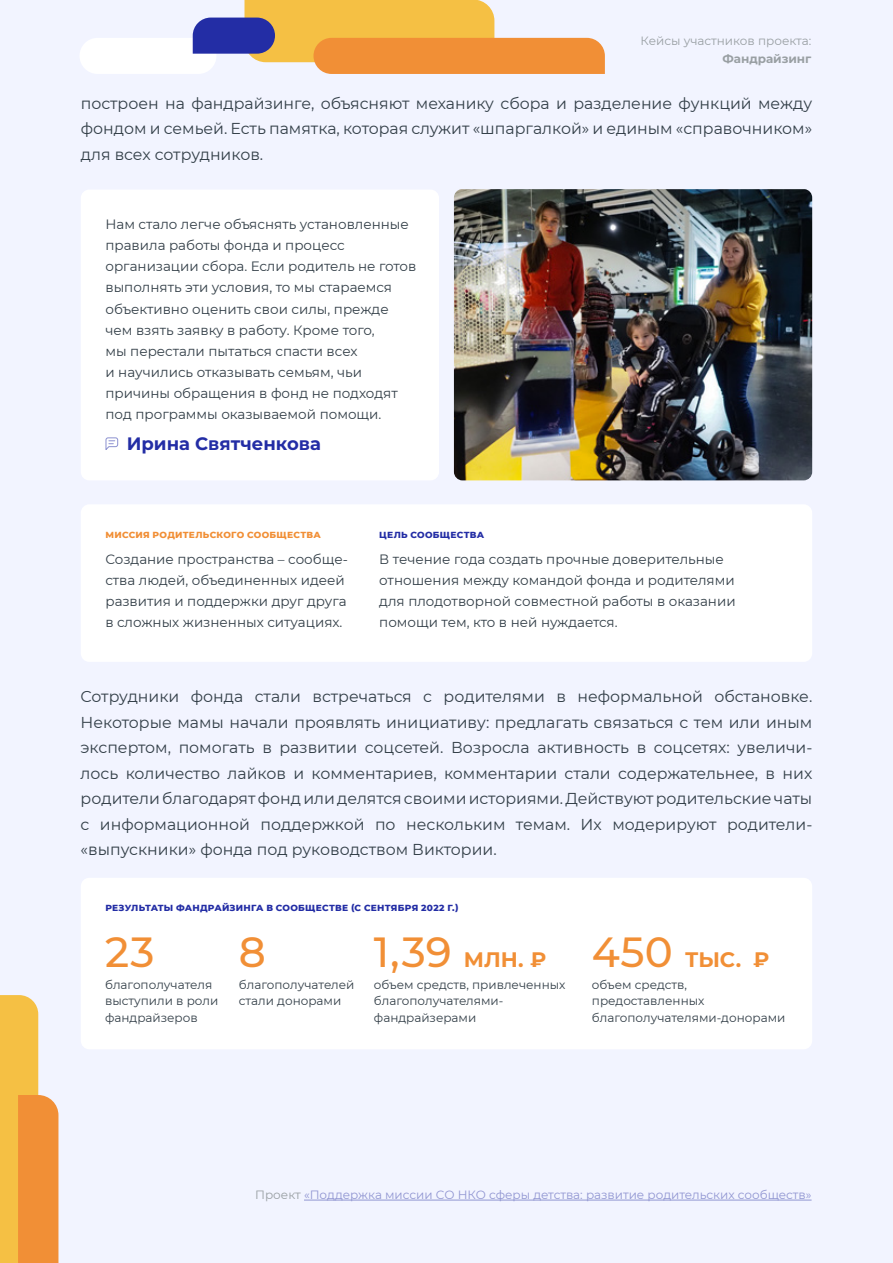
<style>
.page{position:relative;width:893px;height:1263px;background:#f2f4ff}
.page>*{position:absolute;margin:0;border:0;box-sizing:border-box;transform-origin:0 0}
.t1{font:500 42px "Montserrat";color:#f18f36}
.t2{font:700 21px "Montserrat";letter-spacing:-.005em;color:#f18f36}
.t3{font:700 18px "Montserrat";color:#232da5}
.t4{font:15.75px/25.5px "Montserrat";color:#333f48;text-align:justify}
.t5{font:13.5px/21px "Montserrat";color:#333f48}
.t6{font:12px/16.5px "Montserrat";color:#333f48}
.t7{font:12px "Montserrat";color:#9196d2}
.t8{font:12px "Montserrat";color:#999fa3}
.t9{font:700 12px "Montserrat";color:#999fa3}
.t10{font:800 9px "Montserrat";letter-spacing:.03em;color:#232da5}
.t11{font:800 9px "Montserrat";letter-spacing:.03em;color:#f18f36}
.s1{font-weight:500;font-size:42px}
.s2{color:#999fa3}
</style>
<div class="page">
<svg style="left:0;top:995px;width:58px;height:268px;background:#f2b257"></svg>
<div style="left:80px;top:38px;width:136px;height:36px;background:#fff;border-radius:18px"></div>
<svg style="left:193px;top:0;width:412px;height:74px"></svg>
<hr style="left:304px;top:1200px;width:508px;height:1px;background:#9196d2">
<div style="left:81px;top:190px;width:358px;height:290px;background:#fff;border-radius:9px"></div>
<img style="left:454px;top:189px;width:358px;height:291px">
<svg style="left:105px;top:437px;width:14px;height:13px"></svg>
<div style="left:81px;top:504px;width:731px;height:158px;background:#fff;border-radius:9px"></div>
<div style="left:81px;top:878px;width:731px;height:171px;background:#fff;border-radius:9px"></div>
<p class="t8" style="left:641px;top:33px;width:172px">Кейсы участников проекта:</p>
<p class="t9" style="left:722px;top:50px;width:91px">Фандрайзинг</p>
<p class="t4" style="left:81px;top:90px;width:733px">построен на фандрайзинге, объясняют механику сбора и разделение функций между фондом и семьей. Есть памятка, которая служит «шпаргалкой» и единым «справочником» для всех сотрудников.</p>
<p class="t5" style="left:105px;top:214px;width:312px">Нам стало легче объяснять установленные правила работы фонда и процесс организации сбора. Если родитель не готов выполнять эти условия, то мы стараемся объективно оценить свои силы, прежде чем взять заявку в работу. Кроме того,<br>мы перестали пытаться спасти всех<br>и научились отказывать семьям, чьи причины обращения в фонд не подходят под программы оказываемой помощи.</p>
<p class="t3" style="left:127px;top:431px;width:196px">Ирина Святченкова</p>
<p class="t11" style="left:105px;top:528px;width:217px">МИССИЯ РОДИТЕЛЬСКОГО СООБЩЕСТВА</p>
<p class="t5" style="left:105px;top:549px;width:244px">Создание пространства – сообще&shy;ства людей, объединенных идеей развития и поддержки друг друга в сложных жизненных ситуациях.</p>
<p class="t10" style="left:379px;top:528px;width:106px">ЦЕЛЬ СООБЩЕСТВА</p>
<p class="t5" style="left:379px;top:549px;width:358px">В течение года создать прочные доверительные отношения между командой фонда и родителями для плодотворной совместной работы в оказании помощи тем, кто в ней нуждается.</p>
<p class="t4" style="left:81px;top:683px;width:733px">Сотрудники фонда стали встречаться с родителями в неформальной обстановке.<br>Некоторые мамы начали проявлять инициативу: предлагать связаться с тем или иным экспертом, помогать в развитии соцсетей. Возросла активность в соцсетях: увеличи&shy;лось количество лайков и комментариев, комментарии стали содержательнее, в них родители благодарят фонд или делятся своими историями. Действуют родительские чаты с информационной поддержкой по нескольким темам. Их модерируют родители-«выпускники» фонда под руководством Виктории.</p>
<p class="t10" style="left:105px;top:902px;width:355px">РЕЗУЛЬТАТЫ ФАНДРАЙЗИНГА В СООБЩЕСТВЕ (С СЕНТЯБРЯ 2022 Г.)</p>
<h1 class="t1" style="left:105px;top:922px;width:51px">23</h1>
<p class="t6" style="left:105px;top:976px;width:115px">благополучателя выступили в роли фандрайзеров</p>
<h1 class="t1" style="left:239px;top:922px;width:29px">8</h1>
<p class="t6" style="left:239px;top:976px;width:117px">благополучателей стали донорами</p>
<h2 class="t2" style="left:374px;top:944px;width:174px"><span class="s1">1,39</span> МЛН. ₽</h2>
<p class="t6" style="left:374px;top:976px;width:193px">объем средств, привлеченных благополучателями&shy;фандрайзерами</p>
<h2 class="t2" style="left:592px;top:944px;width:179px"><span class="s1">450</span> ТЫС. ₽</h2>
<p class="t6" style="left:592px;top:976px;width:195px">объем средств, предоставленных благополучателями-донорами</p>
<p class="t7" style="left:255px;top:1187px;width:558px"><span class="s2">Проект</span> «Поддержка миссии СО НКО сферы детства: развитие родительских сообществ»</p>
</div>
